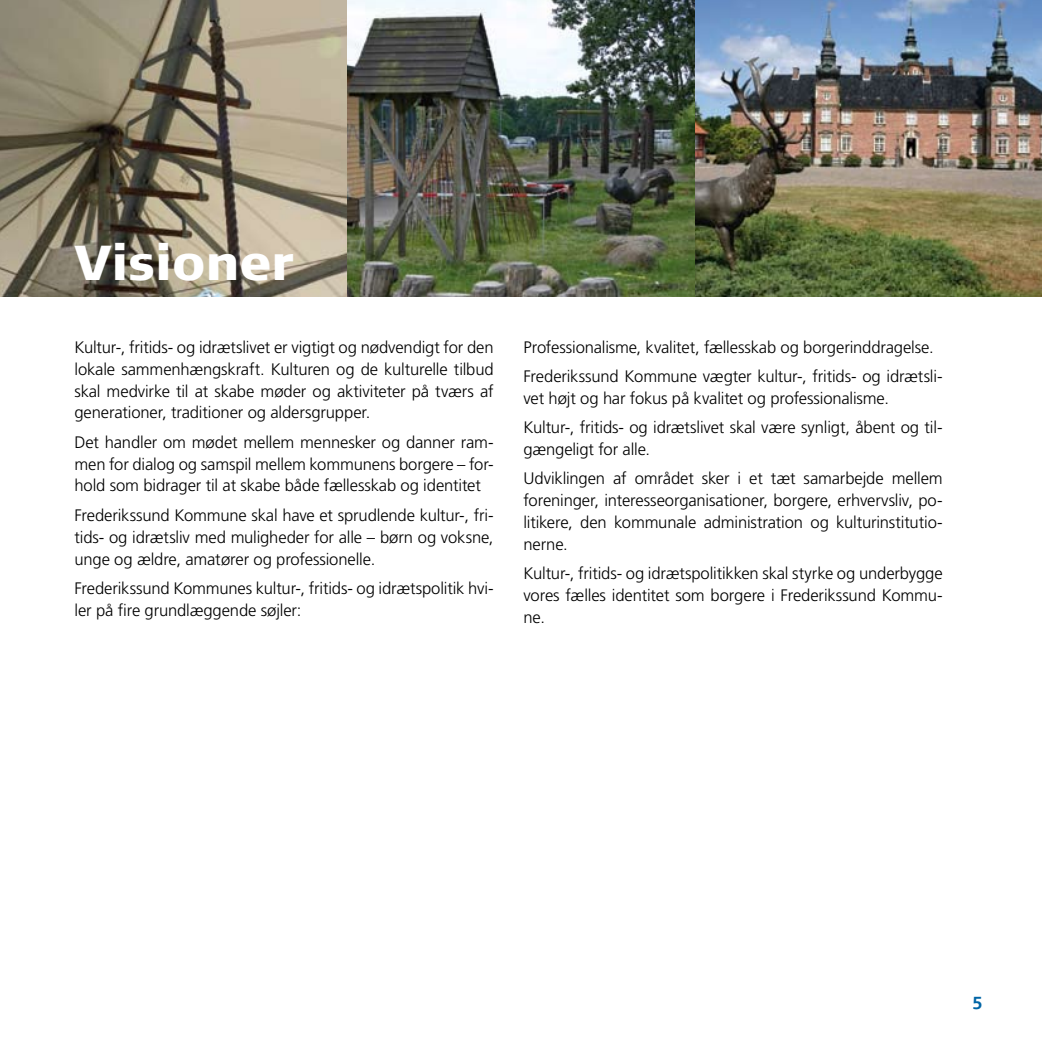
<style>
.page{position:relative;width:1042px;height:1042px;background:#fff}
.page>*{position:absolute;margin:0;border:0;box-sizing:border-box;transform-origin:0 0}
.t1{font:900 49px "Signa Normal";letter-spacing:-.005em;color:#fff}
.t2{font:700 17.5px "Signa Normal";color:#0065a6}
.t3{font:300 16.62px/21.9px "Frutiger";letter-spacing:-.01em;color:#000;text-align:justify}
</style>
<div class="page">
<img style="left:694px;top:0;width:348px;height:296px">
<img style="left:0;top:0;width:347px;height:296px">
<img style="left:347px;top:0;width:347px;height:296px">
<h1 class="t1" style="left:74px;top:232px;width:221px">Visioner</h1>
<p class="t3" style="left:74px;top:336px;width:421px">Kultur-, fritids- og idrætslivet er vigtigt og nødvendigt for den lokale sammenhængskraft. Kulturen og de kulturelle tilbud skal medvirke til at skabe møder og aktiviteter på tværs af generationer, traditioner og aldersgrupper.</p>
<p class="t3" style="left:74px;top:431px;width:421px">Det handler om mødet mellem mennesker og danner ram&shy;men for dialog og samspil mellem kommunens borgere – for&shy;hold som bidrager til at skabe både fællesskab og identitet</p>
<p class="t3" style="left:74px;top:504px;width:421px">Frederikssund Kommune skal have et sprudlende kultur-, fri&shy;tids- og idrætsliv med muligheder for alle – børn og voksne, unge og ældre, amatører og professionelle.</p>
<p class="t3" style="left:74px;top:577px;width:421px">Frederikssund Kommunes kultur-, fritids- og idrætspolitik hvi&shy;ler på fire grundlæggende søjler:</p>
<p class="t3" style="left:523px;top:333px;width:421px;line-height:29.2px">Professionalisme, kvalitet, fællesskab og borgerinddragelse.<br>Frederikssund Kommune vægter kultur-, fritids- og idrætsli-</p>
<p class="t3" style="left:523px;top:384px;width:421px;line-height:29.2px">vet højt og har fokus på kvalitet og professionalisme.<br>Kultur-, fritids- og idrætslivet skal være synligt, åbent og til-</p>
<p class="t3" style="left:523px;top:435px;width:421px;line-height:29.2px">gængeligt for alle.<br>Udviklingen af området sker i et tæt samarbejde mellem</p>
<p class="t3" style="left:523px;top:490px;width:421px">foreninger, interesseorganisationer, borgere, erhvervsliv, po&shy;litikere, den kommunale administration og kulturinstitutio&shy;nerne.</p>
<p class="t3" style="left:523px;top:563px;width:421px">Kultur-, fritids- og idrætspolitikken skal styrke og underbygge vores fælles identitet som borgere i Frederikssund Kommu&shy;ne.</p>
<p class="t2" style="left:972px;top:989px;width:11px">5</p>
</div>
